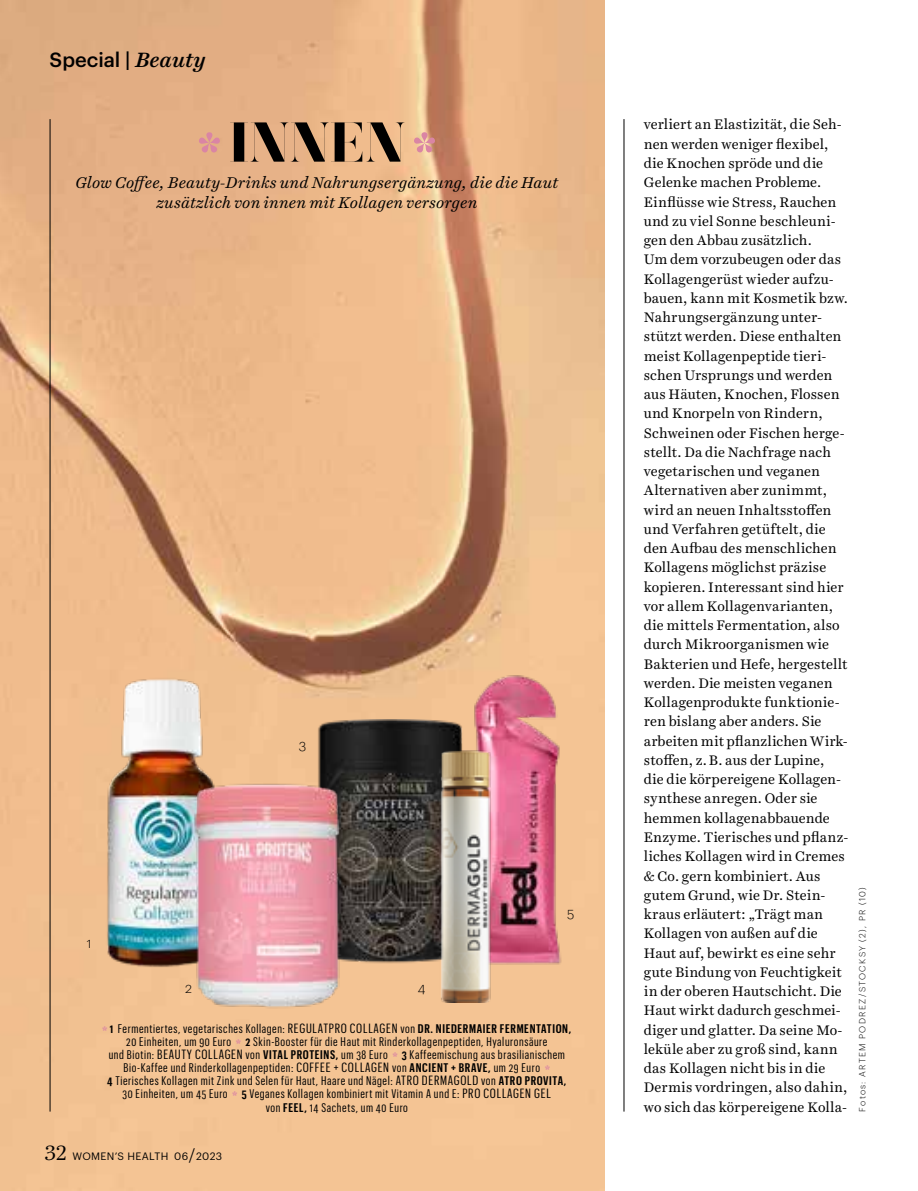
<style>
.page{position:relative;width:918px;height:1191px;background:#fff}
.page>*{position:absolute;margin:0;border:0;box-sizing:border-box;transform-origin:0 0}
.t1{font:56px "Narziss Heavy Drops";letter-spacing:.01em;color:#000}
.t2{font:500 20.12px "Graphik";letter-spacing:-.005em;color:#000}
.t3{font:italic 15.75px/19.2px "Harriet Text";letter-spacing:.01em;color:#000;text-align:center}
.t4{font:14px/19.2px "Harriet Text";letter-spacing:.01em;color:#000}
.t5{font:300 13.12px "Graphik";color:#000}
.t6{font:12.25px/13.1px "Graphik X Cond";letter-spacing:.05em;color:#000;text-align:center}
.t7{font:10.5px "Graphik";letter-spacing:.035em;color:#000}
.t8{font:300 8.75px "Graphik";letter-spacing:.15em;color:#000}
.s1{font-family:"Harriet Text";font-style:italic;font-size:21px}
.s2{color:#da85a4}
.s3{font-family:"Narziss Heavy Drops";color:#da85a4}
.s4{font-weight:600}
.s5{font-size:13.12px}
.s6{font-family:"Harriet Text";font-size:21px}
.s7{font-family:"Harriet Text";font-size:17.5px}
</style>
<div class="page">
<img style="left:0;top:0;width:604px;height:1191px">
<hr style="left:623px;top:119px;width:1px;height:992px;background:#000">
<hr style="left:50px;top:119px;width:1px;height:992px;background:#000">
<img style="left:89px;top:668px;width:145px;height:308px">
<img style="left:466px;top:675px;width:100px;height:297px">
<img style="left:316px;top:719px;width:148px;height:248px">
<img style="left:189px;top:774px;width:158px;height:238px">
<img style="left:432px;top:744px;width:59px;height:258px">
<h2 class="t2" style="left:50px;top:44px;width:158px">Special | <span class="s1">Beauty</span></h2>
<h1 class="t1" style="left:197px;top:109px;width:241px"><span class="s2">*</span> INNEN<span class="s2">*</span></h1>
<p class="t3" style="left:75px;top:173px;width:485px">Glow Coffee, Beauty-Drinks und Nahrungsergänzung, die die Haut zusätzlich von innen mit Kollagen versorgen</p>
<p class="t5" style="left:299px;top:735px;width:9px">3</p>
<p class="t5" style="left:87px;top:934px;width:6px">1</p>
<p class="t5" style="left:567px;top:904px;width:9px">5</p>
<p class="t5" style="left:185px;top:978px;width:8px">2</p>
<p class="t5" style="left:418px;top:978px;width:9px">4</p>
<p class="t6" style="left:102px;top:1021px;width:470px"><span class="s3">*</span> <span class="s4">1</span> Fermentiertes, vegetarisches Kollagen: <span class="s5">REGULATPRO COLLAGEN</span> von <span class="s4">DR. NIEDERMAIER FERMENTATION, </span>20 Einheiten, um 90 Euro <span class="s3">*</span> <span class="s4">2</span> Skin-Booster für die Haut mit Rinderkollagenpeptiden, Hyaluronsäure<br>und Biotin: <span class="s5">BEAUTY COLLAGEN</span> von <span class="s4">VITAL PROTEINS,</span> um 38 Euro <span class="s3">*</span> <span class="s4">3</span> Kaffeemischung aus brasilianischem Bio-Kaffee und Rinderkollagenpeptiden: <span class="s5">COFFEE + COLLAGEN</span> von <span class="s4">ANCIENT + BRAVE,</span> um 29 Euro <span class="s3">*<br></span><span class="s4">4</span> Tierisches Kollagen mit Zink und Selen für Haut, Haare und Nägel: <span class="s5">ATRO DERMAGOLD</span> von <span class="s4">ATRO PROVITA, </span>30 Einheiten, um 45 Euro <span class="s3">*</span> <span class="s4">5</span> Veganes Kollagen kombiniert mit Vitamin A und E: <span class="s5">PRO COLLAGEN GEL<br></span>von <span class="s4">FEEL,</span> 14 Sachets, um 40 Euro</p>
<p class="t7" style="left:45px;top:1148px;width:179px"><span class="s6">32</span> WOMEN’S HEALTH 06<span class="s7">/</span>2023</p>
<p class="t4" style="left:644px;top:115px;width:206px">verliert an Elastizität, die Seh&shy;nen werden weniger flexibel, die Knochen spröde und die<br>Gelenke machen Probleme.<br>Einflüsse wie Stress, Rauchen und zu viel Sonne beschleuni&shy;gen den Abbau zusätzlich.<br>Um dem vorzubeugen oder das<br>Kollagengerüst wieder aufzu&shy;bauen, kann mit Kosmetik bzw.<br>Nahrungsergänzung unter&shy;stützt werden. Diese enthalten meist Kollagenpeptide tieri&shy;schen Ursprungs und werden aus Häuten, Knochen, Flossen und Knorpeln von Rindern,<br>Schweinen oder Fischen herge&shy;stellt. Da die Nachfrage nach vegetarischen und veganen<br>Alternativen aber zunimmt, wird an neuen Inhaltsstoffen und Verfahren getüftelt, die den Aufbau des menschlichen<br>Kollagens möglichst präzise kopieren. Interessant sind hier vor allem Kollagenvarianten, die mittels Fermentation, also durch Mikroorganismen wie<br>Bakterien und Hefe, hergestellt werden. Die meisten veganen<br>Kollagenprodukte funktionie&shy;ren bislang aber anders. Sie arbeiten mit pflanzlichen Wirk&shy;stoffen, z.B. aus der Lupine,<br>die die körpereigene Kollagen&shy;synthese anregen. Oder sie hemmen kollagenabbauende<br>Enzyme. Tierisches und pflanz&shy;liches Kollagen wird in Cremes &amp; Co. gern kombiniert. Aus gutem Grund, wie Dr. Stein&shy;kraus erläutert: „Trägt man<br>Kollagen von außen auf die<br>Haut auf, bewirkt es eine sehr gute Bindung von Feuchtigkeit in der oberen Hautschicht. Die<br>Haut wirkt dadurch geschmei&shy;diger und glatter. Da seine Mo&shy;leküle aber zu groß sind, kann das Kollagen nicht bis in die<br>Dermis vordringen, also dahin, wo sich das körpereigene Kolla-</p>
<p class="t8" style="left:856px;top:1111px;width:226px;rotate:-90deg">Fotos: ARTEM PODREZ/STOCKSY (2), PR (10)</p>
</div>
